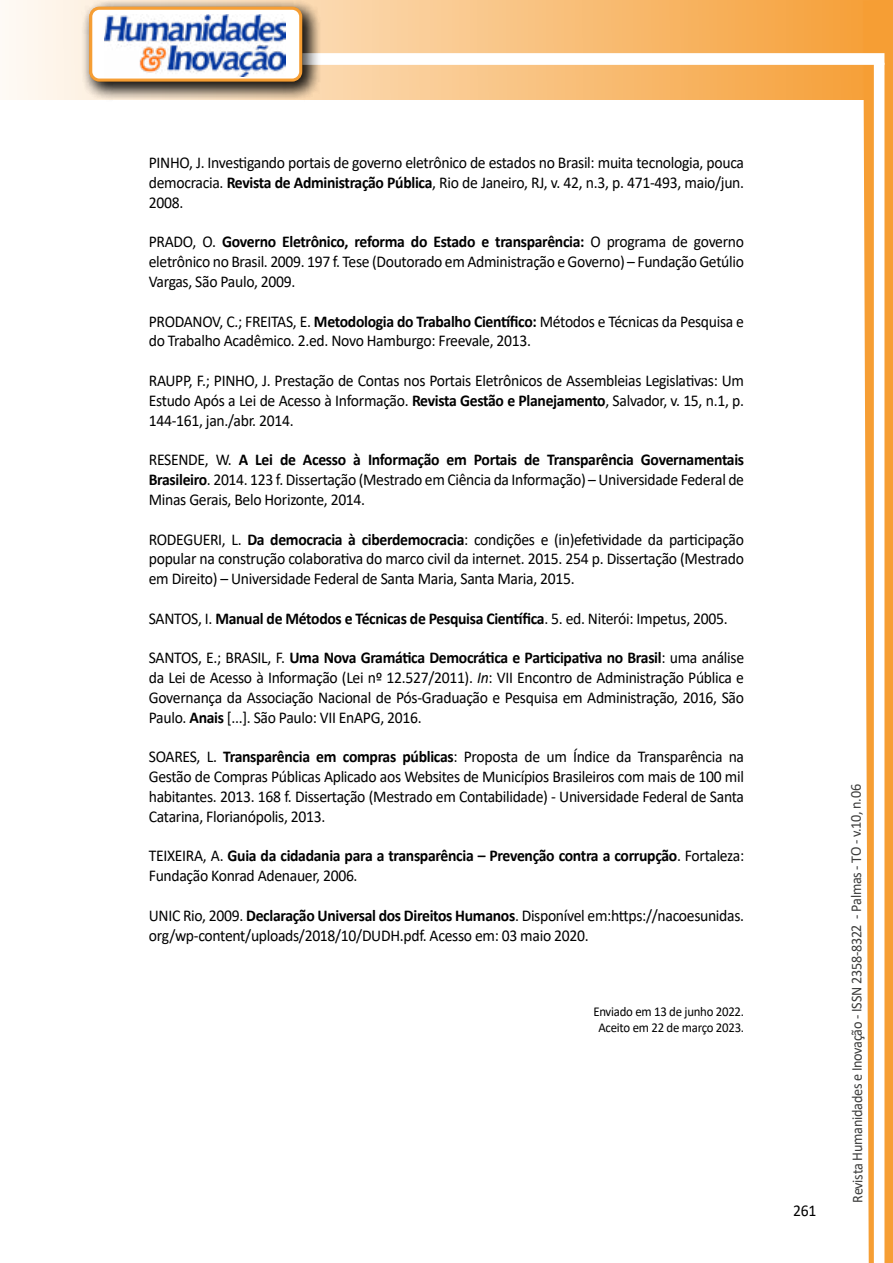
<style>
.page{position:relative;width:893px;height:1263px;background:#fff}
.page>*{position:absolute;margin:0;border:0;box-sizing:border-box;transform-origin:0 0}
.t1{font:16.5px/19.8px "Calibri";letter-spacing:-.02em;color:#000;text-align:justify;scale:.95 1}
.t2{font:700 16.5px/19.8px "Calibri";letter-spacing:-.02em;color:#000;scale:.95 1}
.t3{font:15px "Calibri";letter-spacing:-.025em;color:#3c3c3b;scale:.95 1}
.t4{font:13.5px/16.2px "Calibri";letter-spacing:-.02em;color:#000;text-align:center;scale:.95 1}
.s1{font-weight:700}
.s2{font-weight:400}
.s3{font-style:italic}
</style>
<div class="page">
<svg style="left:5px;top:0;width:858px;height:100px;background:#f9c484"></svg>
<div style="left:302px;top:53px;width:582px;height:12px;background:#fff;border:2px solid #fff"></div>
<svg style="left:863px;top:0;width:30px;height:1263px"></svg>
<div style="left:81px;top:0;width:241px;height:102px;background:#000;opacity:.75"></div>
<div style="left:91px;top:8px;width:210px;height:72px;background:#fff;border-radius:9px"></div>
<img style="left:104px;top:14px;width:181px;height:62px">
<div style="left:89px;top:7px;width:213px;height:75px;border:3px solid #f69e34;border-radius:9px"></div>
<p class="t1" style="left:149px;top:152px;width:628px">PINHO, J. Investigando portais de governo eletrônico de estados no Brasil: muita tecnologia, pouca democracia. <span class="s1">Revista de Administração Pública</span>, Rio de Janeiro, RJ, v. 42, n.3, p. 471-493, maio/jun.<br>2008.</p>
<p class="t1" style="left:149px;top:232px;width:628px">PRADO, O. <span class="s1">Governo Eletrônico, reforma do Estado e transparência:</span> O programa de governo eletrônico no Brasil. 2009. 197 f. Tese (Doutorado em Administração e Governo) – Fundação Getúlio Vargas, São Paulo, 2009.</p>
<p class="t1" style="left:149px;top:311px;width:628px">PRODANOV, C.; FREITAS, E. <span class="s1">Metodologia do Trabalho Científico:</span> Métodos e Técnicas da Pesquisa e do Trabalho Acadêmico. 2.ed. Novo Hamburgo: Freevale, 2013.</p>
<p class="t1" style="left:149px;top:370px;width:628px">RAUPP, F.; PINHO, J. Prestação de Contas nos Portais Eletrônicos de Assembleias Legislativas: Um Estudo Após a Lei de Acesso à Informação. <span class="s1">Revista Gestão e Planejamento</span>, Salvador, v. 15, n.1, p.<br>144-161, jan./abr. 2014.</p>
<p class="t1" style="left:149px;top:449px;width:628px">RESENDE, W. <span class="s1">A Lei de Acesso à Informação em Portais de Transparência Governamentais Brasileiro</span>. 2014. 123 f. Dissertação (Mestrado em Ciência da Informação) – Universidade Federal de Minas Gerais, Belo Horizonte, 2014.</p>
<p class="t1" style="left:149px;top:529px;width:628px">RODEGUERI, L. <span class="s1">Da democracia à ciberdemocracia</span>: condições e (in)efetividade da participação popular na construção colaborativa do marco civil da internet. 2015. 254 p. Dissertação (Mestrado em Direito) – Universidade Federal de Santa Maria, Santa Maria, 2015.</p>
<p class="t2" style="left:149px;top:608px;width:611px"><span class="s2">SANTOS, I.</span> Manual de Métodos e Técnicas de Pesquisa Científica<span class="s2">. 5. ed. Niterói: Impetus, 2005.</span></p>
<p class="t1" style="left:149px;top:647px;width:628px">SANTOS, E.; BRASIL, F. <span class="s1">Uma Nova Gramática Democrática e Participativa no Brasil</span>: uma análise da Lei de Acesso à Informação (Lei nº 12.527/2011). <span class="s3">In</span>: VII Encontro de Administração Pública e Governança da Associação Nacional de Pós-Graduação e Pesquisa em Administração, 2016, São Paulo. <span class="s1">Anais</span> [...]. São Paulo: VII EnAPG, 2016.</p>
<p class="t1" style="left:149px;top:746px;width:628px">SOARES, L. <span class="s1">Transparência em compras públicas</span>: Proposta de um Índice da Transparência na Gestão de Compras Públicas Aplicado aos Websites de Municípios Brasileiros com mais de 100 mil habitantes. 2013. 168 f. Dissertação (Mestrado em Contabilidade) - Universidade Federal de Santa Catarina, Florianópolis, 2013.</p>
<p class="t2" style="left:149px;top:846px;width:628px"><span class="s2">TEIXEIRA, A.</span> Guia da cidadania para a transparência – Prevenção contra a corrupção<span class="s2">. Fortaleza:<br>Fundação Konrad Adenauer, 2006.</span></p>
<p class="t1" style="left:149px;top:905px;width:628px">UNIC Rio, 2009. <span class="s1">Declaração Universal dos Direitos Humanos</span>. Disponível em:https://nacoesunidas. org/wp-content/uploads/2018/10/DUDH.pdf. Acesso em: 03 maio 2020.</p>
<p class="t4" style="left:593px;top:1003px;width:160px">Enviado em 13 de junho 2022.<br>Aceito em 22 de março 2023.</p>
<p class="t1" style="left:793px;top:1200px;width:26px">261</p>
<p class="t3" style="left:846px;top:1203px;width:442px;rotate:-90deg">Revista Humanidades e Inovação - ISSN 2358-8322 - Palmas - TO - v.10, n.06</p>
</div>
